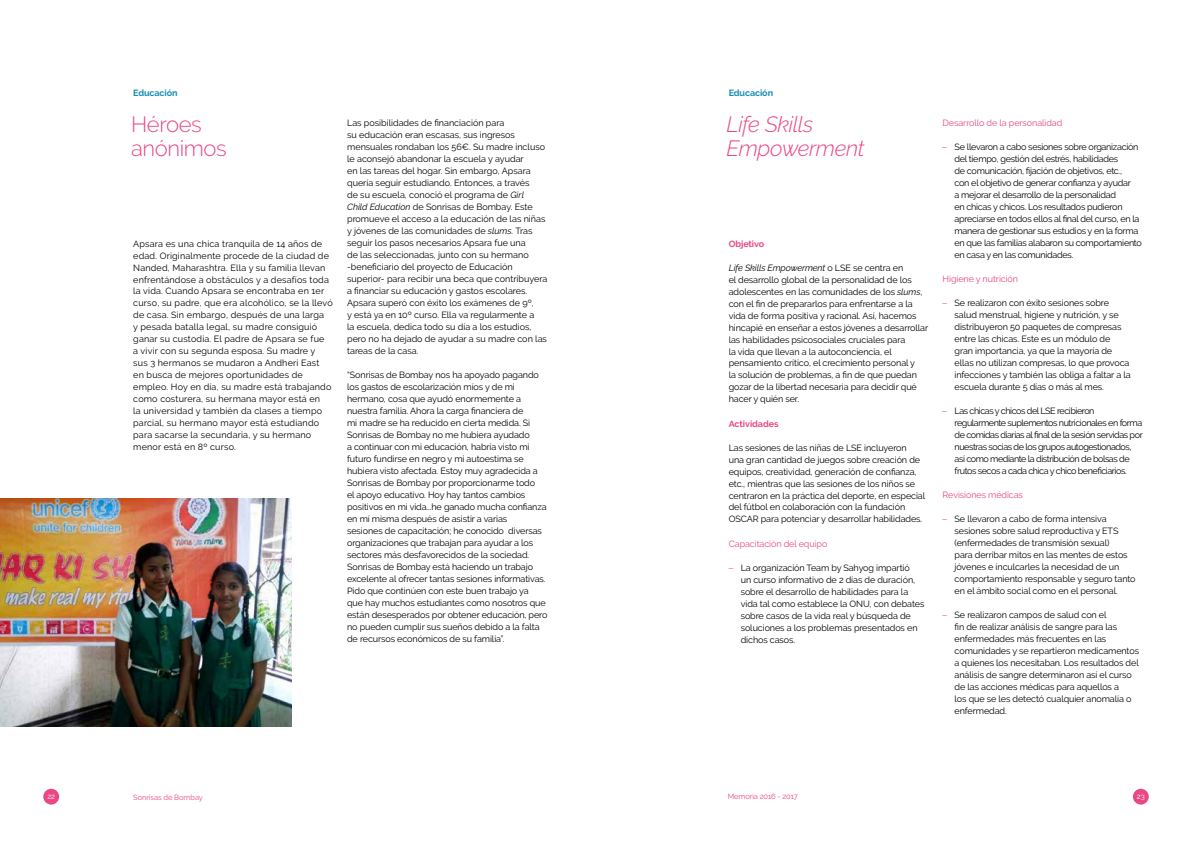
<style>
.page{position:relative;width:1191px;height:842px;background:#fff}
.page>*{position:absolute;margin:0;border:0;box-sizing:border-box;transform-origin:0 0}
.t1{font:italic 300 22px/24px "Raleway";letter-spacing:-.02em;color:#e94884}
.t2{font:300 22px/24px "Raleway";letter-spacing:-.02em;color:#e94884}
.t3{font:9px/12px "Raleway";letter-spacing:-.01em;color:#000}
.t4{font:9px/12px "Raleway";letter-spacing:.02em;color:#000}
.t5{font:9px/12px "Raleway";letter-spacing:-.03em;color:#000}
.t6{font:9px/12px "Raleway";letter-spacing:-.05em;color:#000}
.t7{font:9px "Raleway";letter-spacing:-.01em;color:#e94884}
.t8{font:700 9px "Raleway";letter-spacing:-.01em;color:#e94884}
.t9{font:700 9px "Raleway";letter-spacing:-.01em;color:#158db4}
.t10{font:7.5px "Raleway";letter-spacing:-.01em;color:#e94884}
.t11{font:7.5px "Raleway";color:#fff}
.s1{font-style:italic}
.s2{font-family:"Helvetica Neue LT Std";font-weight:300;color:#e94884}
</style>
<div class="page">
<img style="left:0;top:498px;width:292px;height:228px">
<div style="left:1132px;top:789px;width:16px;height:16px;background:#e94884;border-radius:50%"></div>
<div style="left:43px;top:789px;width:16px;height:16px;background:#e94884;border-radius:50%"></div>
<p class="t9" style="left:133px;top:88px;width:46px">Educación</p>
<p class="t9" style="left:728px;top:88px;width:46px">Educación</p>
<h1 class="t2" style="left:131px;top:113px;width:97px">Héroes anónimos</h1>
<p class="t4" style="left:133px;top:237px;width:201px">Apsara es una chica tranquila de 14 años de edad. Originalmente procede de la ciudad de Nanded, Maharashtra. Ella y su familia llevan enfrentándose a obstáculos y a desafíos toda la vida. Cuando Apsara se encontraba en 1er curso, su padre, que era alcohólico, se la llevó de casa. Sin embargo, después de una larga<br>y pesada batalla legal, su madre consiguió ganar su custodia. El padre de Apsara se fue<br>a vivir con su segunda esposa. Su madre y<br>sus 3 hermanos se mudaron a Andheri East<br>en busca de mejores oportunidades de empleo. Hoy en día, su madre está trabajando como costurera, su hermana mayor está en<br>la universidad y también da clases a tiempo parcial, su hermano mayor está estudiando para sacarse la secundaria, y su hermano menor está en 8º curso.</p>
<p class="t3" style="left:347px;top:117px;width:202px">Las posibilidades de financiación para<br>su educación eran escasas, sus ingresos mensuales rondaban los 56€. Su madre incluso le aconsejó abandonar la escuela y ayudar<br>en las tareas del hogar. Sin embargo, Apsara quería seguir estudiando. Entonces, a través<br>de su escuela, conoció el programa de <span class="s1">Girl<br>Child Education</span> de Sonrisas de Bombay. Este promueve el acceso a la educación de las niñas y jóvenes de las comunidades de <span class="s1">slums.</span> Tras seguir los pasos necesarios Apsara fue una<br>de las seleccionadas, junto con su hermano -beneficiario del proyecto de Educación superior- para recibir una beca que contribuyera a financiar su educación y gastos escolares.<br>Apsara superó con éxito los exámenes de 9º,<br>y está ya en 10º curso. Ella va regularmente a<br>la escuela, dedica todo su día a los estudios, pero no ha dejado de ayudar a su madre con las tareas de la casa.</p>
<p class="t3" style="left:347px;top:369px;width:202px">“Sonrisas de Bombay nos ha apoyado pagando los gastos de escolarización míos y de mi hermano, cosa que ayudó enormemente a nuestra familia. Ahora la carga financiera de<br>mi madre se ha reducido en cierta medida. Si Sonrisas de Bombay no me hubiera ayudado<br>a continuar con mi educación, habría visto mi futuro fundirse en negro y mi autoestima se hubiera visto afectada. Estoy muy agradecida a Sonrisas de Bombay por proporcionarme todo<br>el apoyo educativo. Hoy hay tantos cambios positivos en mi vida...he ganado mucha confianza en mí misma después de asistir a varias<br>sesiones de capacitación; he conocido diversas organizaciones que trabajan para ayudar a los sectores más desfavorecidos de la sociedad.<br>Sonrisas de Bombay está haciendo un trabajo excelente al ofrecer tantas sesiones informativas.<br>Pido que continúen con este buen trabajo ya<br>que hay muchos estudiantes como nosotros que están desesperados por obtener educación, pero no pueden cumplir sus sueños debido a la falta de recursos económicos de su familia”.</p>
<h1 class="t1" style="left:726px;top:113px;width:139px">Life Skills<br>Empowerment</h1>
<p class="t8" style="left:728px;top:238px;width:37px">Objetivo</p>
<p class="t3" style="left:728px;top:261px;width:201px"><span class="s1">Life Skills Empowerment</span> o LSE se centra en<br>el desarrollo global de la personalidad de los adolescentes en las comunidades de los <span class="s1">slums</span>, con el fin de prepararlos para enfrentarse a la vida de forma positiva y racional. Así, hacemos hincapié en enseñar a estos jóvenes a desarrollar las habilidades psicosociales cruciales para<br>la vida que llevan a la autoconciencia, el pensamiento crítico, el crecimiento personal y<br>la solución de problemas, a fin de que puedan gozar de la libertad necesaria para decidir qué hacer y quién ser.</p>
<p class="t8" style="left:728px;top:418px;width:51px">Actividades</p>
<p class="t3" style="left:728px;top:441px;width:198px">Las sesiones de las niñas de LSE incluyeron<br>una gran cantidad de juegos sobre creación de equipos, creatividad, generación de confianza, etc., mientras que las sesiones de los niños se centraron en la práctica del deporte, en especial del fútbol en colaboración con la fundación OSCAR para potenciar y desarrollar habilidades.</p>
<p class="t7" style="left:728px;top:538px;width:100px">Capacitación del equipo</p>
<p class="t3" style="left:740px;top:561px;width:185px;text-indent:-12px"><span class="s2">–</span> La organización Team by Sahyog impartió<br>un curso informativo de 2 días de duración, sobre el desarrollo de habilidades para la vida tal como establece la ONU, con debates sobre casos de la vida real y búsqueda de soluciones a los problemas presentados en dichos casos.</p>
<p class="t7" style="left:942px;top:118px;width:121px">Desarrollo de la personalidad</p>
<p class="t5" style="left:954px;top:141px;width:189px;text-indent:-12px"><span class="s2">–</span> Se llevaron a cabo sesiones sobre organización del tiempo, gestión del estrés, habilidades<br>de comunicación, fijación de objetivos, etc.,<br>con el objetivo de generar confianza y ayudar<br>a mejorar el desarrollo de la personalidad<br>en chicas y chicos. Los resultados pudieron apreciarse en todos ellos al final del curso, en la manera de gestionar sus estudios y en la forma en que las familias alabaron su comportamiento en casa y en las comunidades.</p>
<p class="t7" style="left:942px;top:274px;width:77px">Higiene y nutrición</p>
<p class="t3" style="left:954px;top:297px;width:177px;text-indent:-12px"><span class="s2">–</span> Se realizaron con éxito sesiones sobre salud menstrual, higiene y nutrición, y se distribuyeron 50 paquetes de compresas entre las chicas. Este es un módulo de gran importancia, ya que la mayoría de ellas no utilizan compresas, lo que provoca infecciones y también las obliga a faltar a la escuela durante 5 días o más al mes.</p>
<p class="t6" style="left:954px;top:405px;width:190px;text-indent:-12px"><span class="s2">–</span> Las chicas y chicos del LSE recibieron regularmente suplementos nutricionales en forma de comidas diarias al final de la sesión servidas por nuestras socias de los grupos autogestionados, así como mediante la distribución de bolsas de frutos secos a cada chica y chico beneficiarios.</p>
<p class="t7" style="left:942px;top:490px;width:82px">Revisiones médicas</p>
<p class="t3" style="left:954px;top:513px;width:182px;text-indent:-12px"><span class="s2">–</span> Se llevaron a cabo de forma intensiva sesiones sobre salud reproductiva y ETS (enfermedades de transmisión sexual)<br>para derribar mitos en las mentes de estos jóvenes e inculcarles la necesidad de un comportamiento responsable y seguro tanto en el ámbito social como en el personal.</p>
<p class="t3" style="left:954px;top:609px;width:186px;text-indent:-12px"><span class="s2">–</span> Se realizaron campos de salud con el<br>fin de realizar análisis de sangre para las enfermedades más frecuentes en las comunidades y se repartieron medicamentos a quienes los necesitaban. Los resultados del análisis de sangre determinaron así el curso de las acciones médicas para aquellos a<br>los que se les detectó cualquier anomalía o enfermedad.</p>
<p class="t11" style="left:47px;top:792px;width:9px">22</p>
<p class="t10" style="left:133px;top:793px;width:71px">Sonrisas de Bombay</p>
<p class="t10" style="left:728px;top:792px;width:72px">Memoria 2016 - 2017</p>
<p class="t11" style="left:1137px;top:792px;width:9px">23</p>
</div>
